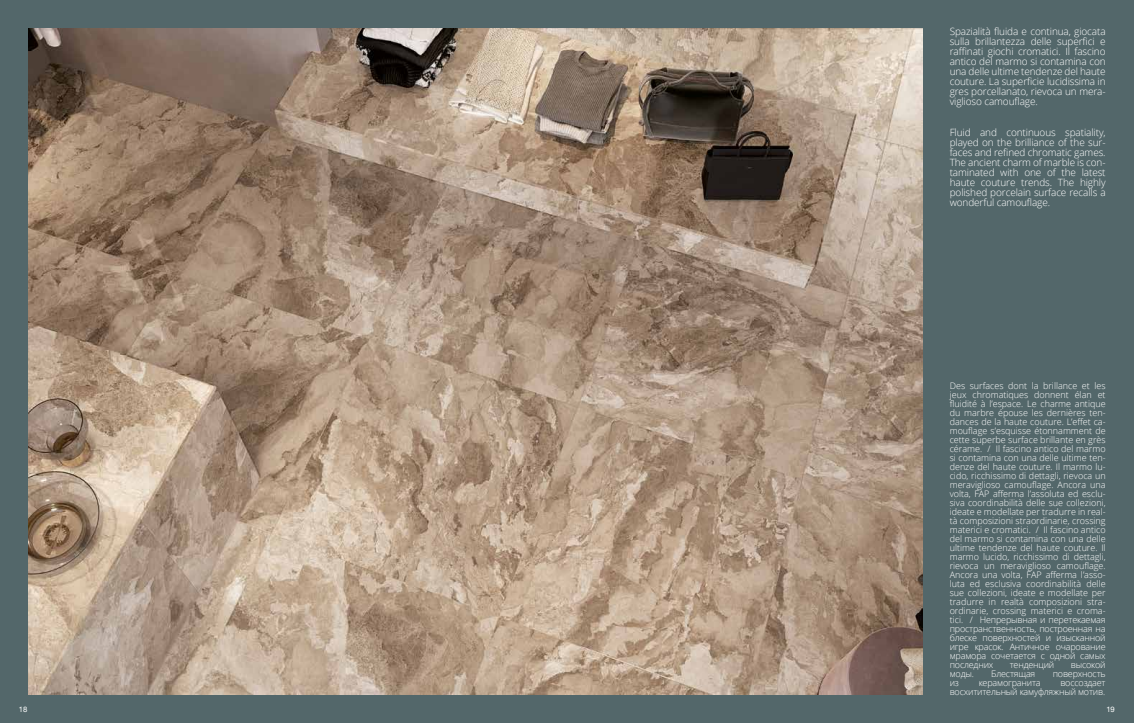
<style>
.page{position:relative;width:1134px;height:723px;background:#53676a}
.page>*{position:absolute;margin:0;border:0;box-sizing:border-box;transform-origin:0 0}
.t1{font:300 10px/10px "Open Sans";letter-spacing:-.01em;color:#fff;text-align:justify}
.t2{font:300 9px/9px "Open Sans";letter-spacing:-.02em;color:#fff;text-align:justify}
.t3{font:7.7px "Helvetica Neue LT Com";color:#fff}
</style>
<div class="page">
<img style="left:28px;top:28px;width:895px;height:666px">
<p class="t1" style="left:950px;top:26px;width:157px">Spazialità fluida e continua, giocata sulla brillantezza delle superfici e raffinati giochi cromatici. Il fascino antico del marmo si contamina con una delle ultime tendenze del haute couture. La superficie lucidissima in gres porcellanato, rievoca un mera&shy;viglioso camouflage.</p>
<p class="t1" style="left:950px;top:127px;width:157px">Fluid and continuous spatiality, played on the brilliance of the sur&shy;faces and refined chromatic games.<br>The ancient charm of marble is con&shy;taminated with one of the latest haute couture trends. The highly polished porcelain surface recalls a wonderful camouflage.</p>
<p class="t2" style="left:950px;top:380px;width:157px">Des surfaces dont la brillance et les jeux chromatiques donnent élan et fluidité à l’espace. Le charme antique du marbre épouse les dernières ten&shy;dances de la haute couture. L’effet ca&shy;mouflage s’esquisse étonnamment de cette superbe surface brillante en grès cérame. / Il fascino antico del marmo si contamina con una delle ultime ten&shy;denze del haute couture. Il marmo lu&shy;cido, ricchissimo di dettagli, rievoca un meraviglioso camouflage. Ancora una volta, FAP afferma l’assoluta ed esclu&shy;siva coordinabilità delle sue collezioni, ideate e modellate per tradurre in real&shy;tà composizioni straordinarie, crossing materici e cromatici. / Il fascino antico del marmo si contamina con una delle ultime tendenze del haute couture. Il marmo lucido, ricchissimo di dettagli, rievoca un meraviglioso camouflage.<br>Ancora una volta, FAP afferma l’asso&shy;luta ed esclusiva coordinabilità delle sue collezioni, ideate e modellate per tradurre in realtà composizioni stra&shy;ordinarie, crossing materici e croma&shy;tici. / Непрерывная и перетекаемая пространственность, построенная на блеске поверхностей и изысканной игре красок. Античное очарование мрамора сочетается с одной самых последних</p>
<p class="t2" style="left:1010px;top:659px;width:46px">тенденций</p>
<p class="t2" style="left:1071px;top:659px;width:36px">высокой</p>
<p class="t2" style="left:950px;top:668px;width:26px">моды.</p>
<p class="t2" style="left:991px;top:668px;width:46px">Блестящая</p>
<p class="t2" style="left:1053px;top:668px;width:54px">поверхность</p>
<p class="t2" style="left:950px;top:677px;width:11px">из</p>
<p class="t2" style="left:979px;top:677px;width:63px">керамогранита</p>
<p class="t2" style="left:950px;top:677px;width:157px;text-align:right">воссоздает<br>восхитительный камуфляжный мотив.</p>
<p class="t3" style="left:19px;top:704px;width:10px">18</p>
<p class="t3" style="left:1106px;top:704px;width:10px">19</p>
</div>
